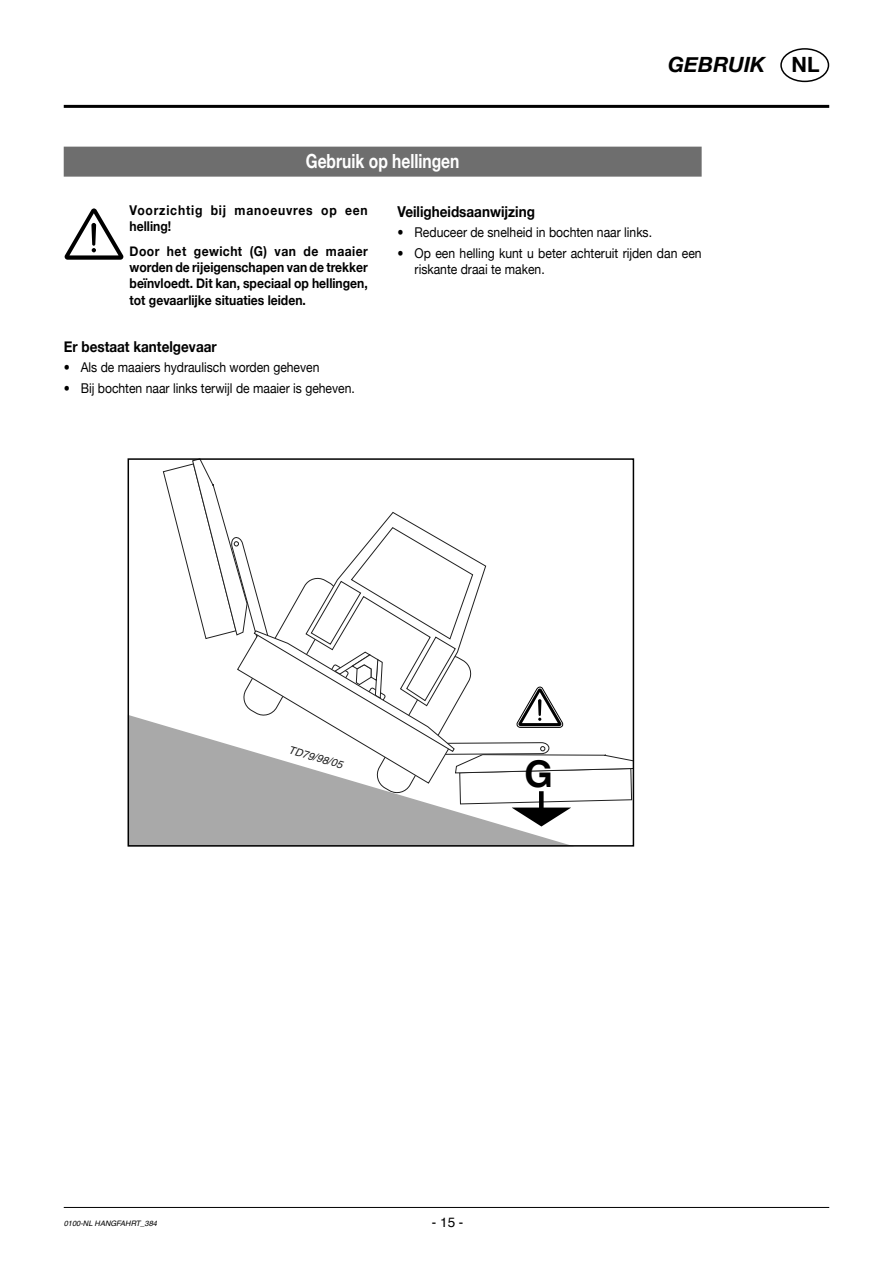
<style>
.page{position:relative;width:893px;height:1263px;background:#fff}
.page>*{position:absolute;margin:0;border:0;box-sizing:border-box;transform-origin:0 0}
.t1{font:700 36.9px "Helvetica";color:#000}
.t2{font:italic 700 21px "Helvetica Neue";color:#000}
.t3{font:700 19.5px "Helvetica Neue";color:#fff;scale:.8 1}
.t4{font:700 15px "Helvetica Neue";color:#000;scale:.9 1}
.t5{font:13.5px/16.2px "Helvetica Neue";color:#000;scale:.9 1}
.t6{font:700 13.5px/16.2px "Helvetica Neue";color:#000;text-align:justify;scale:.9 1}
.t7{font:700 13.5px/16.2px "Helvetica Neue";letter-spacing:.065em;color:#000;scale:.9 1}
.t8{font:13.5px "Helvetica";color:#000}
.t9{font:italic 10.8px "Helvetica";color:#202020}
.t10{font:italic 7.5px "Helvetica";color:#000}
.s1{font-style:normal}
</style>
<div class="page">
<hr style="left:64px;top:105px;width:765px;height:3px;background:#000">
<hr style="left:64px;top:1207px;width:765px;height:1px;background:#000">
<div style="left:780px;top:48px;width:49px;height:34px;border:2px solid #000;border-radius:50%"></div>
<div style="left:131px;top:716px;width:435px;height:128px;background:#a9a9a9"></div>
<svg style="left:163px;top:461px;width:468px;height:366px"></svg>
<div style="left:128px;top:458px;width:506px;height:389px;border:2px solid #000"></div>
<svg style="left:65px;top:208px;width:58px;height:52px"></svg>
<div style="left:64px;top:147px;width:638px;height:30px;background:#6e6e6e"></div>
<h3 class="t3" style="left:306px;top:149px;width:194px">Gebruik op hellingen</h3>
<h2 class="t2" style="left:668px;top:51px;width:153px">GEBRUIK <span class="s1">NL</span></h2>
<p class="t7" style="left:130px;top:202px;width:266px">Voorzichtig bij manoeuvres op een helling!</p>
<p class="t6" style="left:130px;top:243px;width:266px">Door het gewicht (G) van de maaier worden de rijeigenschapen van de trekker beïnvloedt. Dit kan, speciaal op hellingen, tot gevaarlijke situaties leiden.</p>
<p class="t4" style="left:64px;top:337px;width:172px">Er bestaat kantelgevaar</p>
<p class="t5" style="left:64px;top:359px;width:286px">• Als de maaiers hydraulisch worden geheven</p>
<p class="t5" style="left:64px;top:379px;width:325px">• Bij bochten naar links terwijl de maaier is geheven.</p>
<p class="t4" style="left:398px;top:202px;width:154px">Veiligheidsaanwijzing</p>
<p class="t5" style="left:398px;top:224px;width:284px">• Reduceer de snelheid in bochten naar links.</p>
<p class="t5" style="left:415px;top:244px;width:320px;text-indent:-17px">• Op een helling kunt u beter achteruit rijden dan een riskante draai te maken.</p>
<p class="t9" style="left:290px;top:746px;width:57px;rotate:16deg">TD79/98/05</p>
<h1 class="t1" style="left:524px;top:758px;width:30px">G</h1>
<p class="t10" style="left:64px;top:1221px;width:95px">0100-NL HANGFAHRT_384</p>
<p class="t8" style="left:432px;top:1217px;width:33px">- 15 -</p>
</div>
